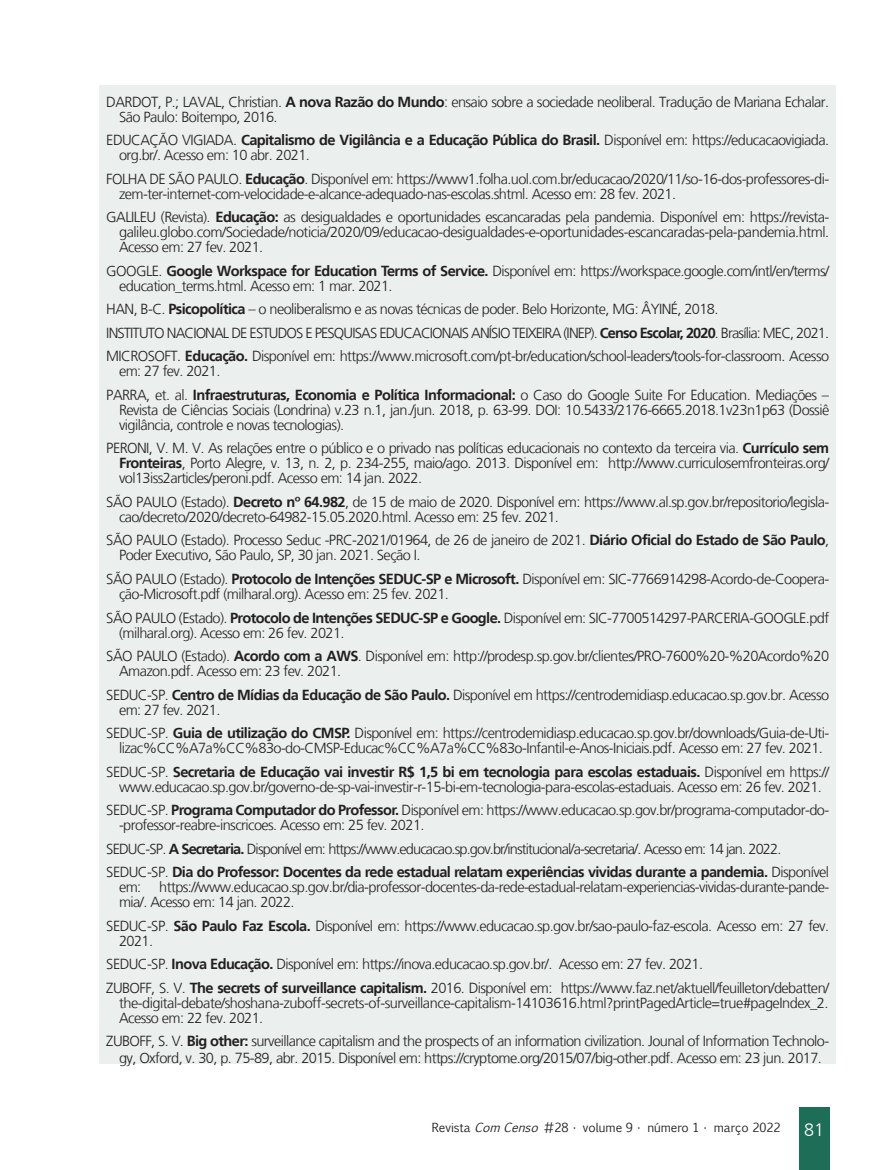
<style>
.page{position:relative;width:893px;height:1170px;background:#fff}
.page>*{position:absolute;margin:0;border:0;box-sizing:border-box;transform-origin:0 0}
.t1{font:300 18px "Frutiger LT";color:#fff}
.Referências__10{font:300 14.55px/15px "Frutiger LT";letter-spacing:-.04em;color:#231f20}
.Referências__10-2{font:300 14.55px "Frutiger LT";letter-spacing:-.06em;color:#231f20}
.t2{font:12px "Euphemia CAS";color:#231f20}
.s1{font-weight:700}
.s2{font-style:italic}
</style>
<div class="page">
<div style="left:799px;top:1107px;width:30px;height:62px;background:#1e6d56"></div>
<div style="left:99px;top:85px;width:737px;height:978px;background:#ebefed"></div>
<p class="Referências__10" style="left:119px;top:94px;width:712px;text-indent:-13px">DARDOT, P.; LAVAL, Christian. <span class="s1">A nova Razão do Mundo</span>: ensaio sobre a sociedade neoliberal. Tradução de Mariana Echalar.<br>São Paulo: Boitempo, 2016.</p>
<p class="Referências__10" style="left:119px;top:133px;width:712px;text-indent:-13px">EDUCAÇÃO VIGIADA. <span class="s1">Capitalismo de Vigilância e a Educação Pública do Brasil.</span> Disponível em: https://educacaovigiada. org.br/. Acesso em: 10 abr. 2021.</p>
<p class="Referências__10" style="left:119px;top:171px;width:712px;text-indent:-13px">FOLHA DE SÃO PAULO. <span class="s1">Educação</span>. Disponível em: https://www1.folha.uol.com.br/educacao/2020/11/so-16-dos-professores-di&shy;zem-ter-internet-com-velocidade-e-alcance-adequado-nas-escolas.shtml. Acesso em: 28 fev. 2021.</p>
<p class="Referências__10" style="left:119px;top:210px;width:712px;text-align:justify;text-indent:-13px">GALILEU (Revista). <span class="s1">Educação:</span> as desigualdades e oportunidades escancaradas pela pandemia. Disponível em: https://revista&shy;galileu.globo.com/Sociedade/noticia/2020/09/educacao-desigualdades-e-oportunidades-escancaradas-pela-pandemia.html.<br>Acesso em: 27 fev. 2021.</p>
<p class="Referências__10" style="left:119px;top:263px;width:712px;text-indent:-13px">GOOGLE. <span class="s1">Google Workspace for Education Terms of Service.</span> Disponível em: https://workspace.google.com/intl/en/terms/ education_terms.html. Acesso em: 1 mar. 2021.</p>
<p class="Referências__10" style="left:106px;top:302px;width:614px">HAN, B-C. <span class="s1">Psicopolítica</span> – o neoliberalismo e as novas técnicas de poder. Belo Horizonte, MG: ÂYINÉ, 2018.</p>
<p class="Referências__10-2" style="left:106px;top:324px;width:724px">INSTITUTO NACIONAL DE ESTUDOS E PESQUISAS EDUCACIONAIS ANÍSIO TEIXEIRA (INEP). <span class="s1">Censo Escolar, 2020</span>. Brasília: MEC, 2021.</p>
<p class="Referências__10" style="left:119px;top:349px;width:712px;text-indent:-13px">MICROSOFT. <span class="s1">Educação.</span> Disponível em: https://www.microsoft.com/pt-br/education/school-leaders/tools-for-classroom. Acesso em: 27 fev. 2021.</p>
<p class="Referências__10" style="left:119px;top:387px;width:712px;text-align:justify;text-indent:-13px">PARRA, et. al. <span class="s1">Infraestruturas, Economia e Política Informacional:</span> o Caso do Google Suite For Education. Mediações – Revista de Ciências Sociais (Londrina) v.23 n.1, jan./jun. 2018, p. 63-99. DOI: 10.5433/2176-6665.2018.1v23n1p63 (Dossiê vigilância, controle e novas tecnologias).</p>
<p class="Referências__10" style="left:119px;top:441px;width:712px;text-align:justify;text-indent:-13px">PERONI, V. M. V. As relações entre o público e o privado nas políticas educacionais no contexto da terceira via. <span class="s1">Currículo sem Fronteiras</span>, Porto Alegre, v. 13, n. 2, p. 234-255, maio/ago. 2013. Disponível em: http://www.curriculosemfronteiras.org/ vol13iss2articles/peroni.pdf. Acesso em: 14 jan. 2022.</p>
<p class="Referências__10" style="left:119px;top:494px;width:712px;text-indent:-13px">SÃO PAULO (Estado). <span class="s1">Decreto nº 64.982</span>, de 15 de maio de 2020. Disponível em: https://www.al.sp.gov.br/repositorio/legisla&shy;cao/decreto/2020/decreto-64982-15.05.2020.html. Acesso em: 25 fev. 2021.</p>
<p class="Referências__10" style="left:119px;top:533px;width:712px;text-indent:-13px">SÃO PAULO (Estado). Processo Seduc -PRC-2021/01964, de 26 de janeiro de 2021. <span class="s1">Diário Oficial do Estado de São Paulo</span>,<br>Poder Executivo, São Paulo, SP, 30 jan. 2021. Seção I.</p>
<p class="Referências__10" style="left:119px;top:571px;width:712px;text-indent:-13px">SÃO PAULO (Estado). <span class="s1">Protocolo de Intenções SEDUC-SP e Microsoft.</span> Disponível em: SIC-7766914298-Acordo-de-Coopera&shy;ção-Microsoft.pdf (milharal.org). Acesso em: 25 fev. 2021.</p>
<p class="Referências__10" style="left:119px;top:610px;width:712px;text-indent:-13px">SÃO PAULO (Estado). <span class="s1">Protocolo de Intenções SEDUC-SP e Google.</span> Disponível em: SIC-7700514297-PARCERIA-GOOGLE.pdf (milharal.org). Acesso em: 26 fev. 2021.</p>
<p class="Referências__10" style="left:119px;top:648px;width:712px;text-indent:-13px">SÃO PAULO (Estado). <span class="s1">Acordo com a AWS</span>. Disponível em: http://prodesp.sp.gov.br/clientes/PRO-7600%20-%20Acordo%20<br>Amazon.pdf. Acesso em: 23 fev. 2021.</p>
<p class="Referências__10" style="left:119px;top:687px;width:712px;text-indent:-13px">SEDUC-SP. <span class="s1">Centro de Mídias da Educação de São Paulo.</span> Disponível em https://centrodemidiasp.educacao.sp.gov.br. Acesso em: 27 fev. 2021.</p>
<p class="Referências__10" style="left:106px;top:725px;width:724px;text-align:center">SEDUC-SP. <span class="s1">Guia de utilização do CMSP.</span> Disponível em: https://centrodemidiasp.educacao.sp.gov.br/downloads/Guia-de-Uti&shy;lizac%CC%A7a%CC%83o-do-CMSP-Educac%CC%A7a%CC%83o-Infantil-e-Anos-Iniciais.pdf. Acesso em: 27 fev. 2021.</p>
<p class="Referências__10" style="left:106px;top:764px;width:724px;text-align:center">SEDUC-SP. <span class="s1">Secretaria de Educação vai investir R$ 1,5 bi em tecnologia para escolas estaduais.</span> Disponível em https:// www.educacao.sp.gov.br/governo-de-sp-vai-investir-r-15-bi-em-tecnologia-para-escolas-estaduais. Acesso em: 26 fev. 2021.</p>
<p class="Referências__10" style="left:119px;top:802px;width:712px;text-indent:-13px">SEDUC-SP. <span class="s1">Programa Computador do Professor.</span> Disponível em: https://www.educacao.sp.gov.br/programa-computador-do--professor-reabre-inscricoes. Acesso em: 25 fev. 2021.</p>
<p class="Referências__10-2" style="left:106px;top:840px;width:677px">SEDUC-SP. <span class="s1">A Secretaria.</span> Disponível em: https://www.educacao.sp.gov.br/institucional/a-secretaria/. Acesso em: 14 jan. 2022.</p>
<p class="Referências__10" style="left:119px;top:864px;width:712px;text-align:justify;text-indent:-13px">SEDUC-SP. <span class="s1">Dia do Professor: Docentes da rede estadual relatam experiências vividas durante a pandemia.</span> Disponível em: https://www.educacao.sp.gov.br/dia-professor-docentes-da-rede-estadual-relatam-experiencias-vividas-durante-pande&shy;mia/. Acesso em: 14 jan. 2022.</p>
<p class="Referências__10" style="left:119px;top:918px;width:712px;text-indent:-13px">SEDUC-SP. <span class="s1">São Paulo Faz Escola.</span> Disponível em: https://www.educacao.sp.gov.br/sao-paulo-faz-escola. Acesso em: 27 fev.<br>2021.</p>
<p class="Referências__10" style="left:106px;top:956px;width:598px">SEDUC-SP. <span class="s1">Inova Educação.</span> Disponível em: https://inova.educacao.sp.gov.br/. Acesso em: 27 fev. 2021.</p>
<p class="Referências__10" style="left:119px;top:980px;width:712px;text-align:justify;text-indent:-13px">ZUBOFF, S. V. <span class="s1">The secrets of surveillance capitalism.</span> 2016. Disponível em: https://www.faz.net/aktuell/feuilleton/debatten/ the-digital-debate/shoshana-zuboff-secrets-of-surveillance-capitalism-14103616.html?printPagedArticle=true#pageIndex_2.<br>Acesso em: 22 fev. 2021.</p>
<p class="Referências__10" style="left:106px;top:1033px;width:724px;line-height:16.5px;text-align:center">ZUBOFF, S. V. <span class="s1">Big other:</span> surveillance capitalism and the prospects of an information civilization. Jounal of Information Technolo&shy;gy, Oxford, v. 30, p. 75-89, abr. 2015. Disponível em: https://cryptome.org/2015/07/big-other.pdf. Acesso em: 23 jun. 2017.</p>
<p class="t2" style="left:432px;top:1119px;width:350px">Revista <span class="s2">ComCenso</span> #28 • volume 9 • número 1 • março 2022</p>
<p class="t1" style="left:804px;top:1119px;width:22px">81</p>
</div>
